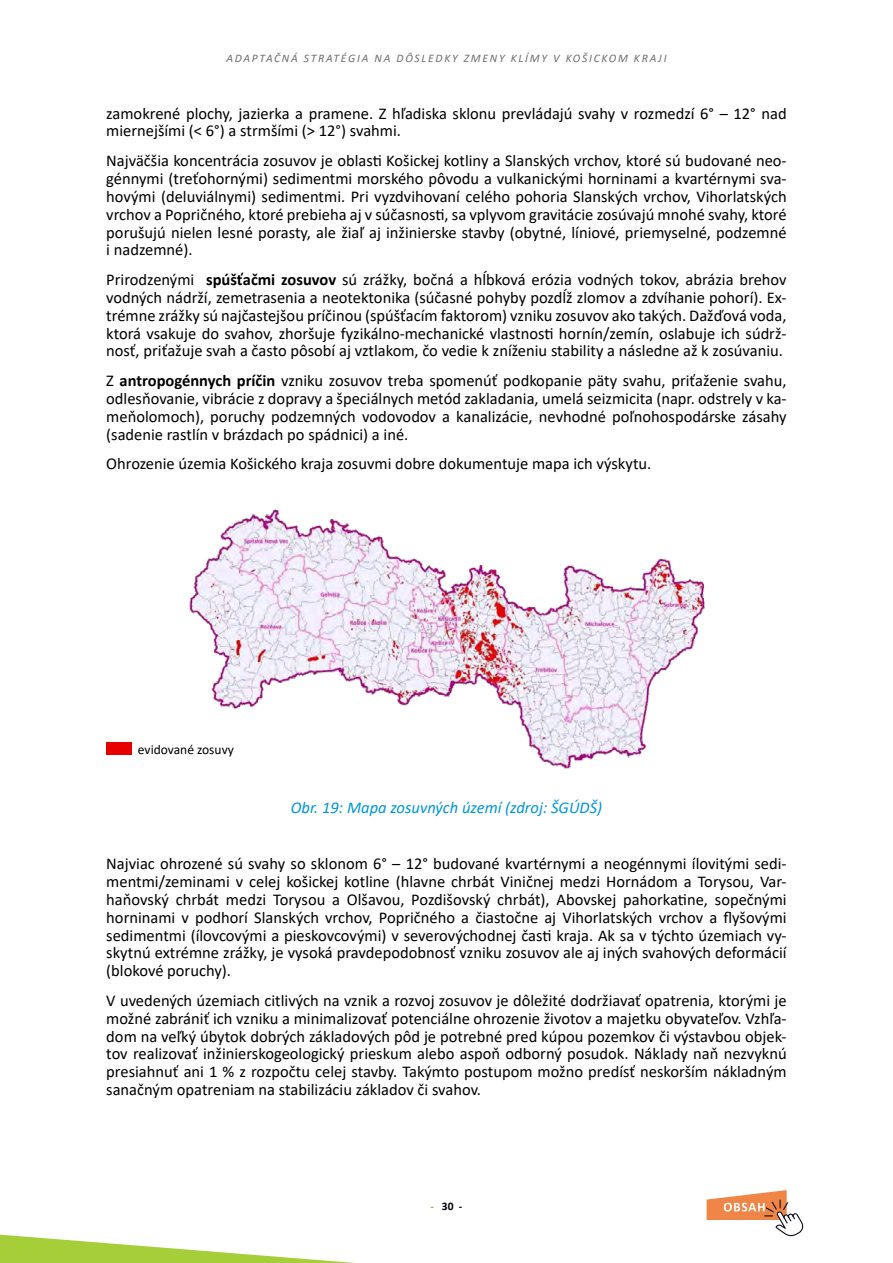
<style>
.page{position:relative;width:893px;height:1263px;background:#fff}
.page>*{position:absolute;margin:0;border:0;box-sizing:border-box;transform-origin:0 0}
.t1{font:16.5px/17.9px "Calibri";color:#000;text-align:justify}
.t2{font:italic 16.5px "Calibri";color:#0095da}
.t3{font:13.5px "Calibri";color:#000}
.t4{font:italic 11.55px "Calibri";letter-spacing:.15em;color:#6d6e71}
.t5{font:700 11.55px "Calibri";color:#000}
.s1{font-weight:700}
.s2{color:#95aa3b}
</style>
<div class="page">
<svg style="left:0;top:1234px;width:355px;height:29px"></svg>
<svg style="left:707px;top:1190px;width:97px;height:46px"></svg>
<img style="left:189px;top:509px;width:516px;height:260px">
<div style="left:106px;top:742px;width:26px;height:13px;background:#e60100"></div>
<p class="t4" style="left:226px;top:50px;width:442px">ADAPTAČNÁ STRATÉGIA NA DÔSLEDKY ZMENY KLÍMY V KOŠICKOM KRAJI</p>
<p class="t1" style="left:106px;top:104px;width:682px">zamokrené plochy, jazierka a pramene. Z hľadiska sklonu prevládajú svahy v rozmedzí 6° – 12° nad miernejšími (&lt; 6°) a strmšími (&gt; 12°) svahmi.</p>
<p class="t1" style="left:106px;top:151px;width:682px">Najväčšia koncentrácia zosuvov je oblasti Košickej kotliny a Slanských vrchov, ktoré sú budované neo&shy;génnymi (treťohornými) sedimentmi morského pôvodu a vulkanickými horninami a kvartérnymi sva&shy;hovými (deluviálnymi) sedimentmi. Pri vyzdvihovaní celého pohoria Slanských vrchov, Vihorlatských vrchov a Popričného, ktoré prebieha aj v súčasnosti, sa vplyvom gravitácie zosúvajú mnohé svahy, ktoré porušujú nielen lesné porasty, ale žiaľ aj inžinierske stavby (obytné, líniové, priemyselné, podzemné i nadzemné).</p>
<p class="t1" style="left:106px;top:270px;width:682px">Prirodzenými <span class="s1">spúšťačmi zosuvov</span> sú zrážky, bočná a hĺbková erózia vodných tokov, abrázia brehov vodných nádrží, zemetrasenia a neotektonika (súčasné pohyby pozdĺž zlomov a zdvíhanie pohorí). Ex&shy;trémne zrážky sú najčastejšou príčinou (spúšťacím faktorom) vzniku zosuvov ako takých. Dažďová voda, ktorá vsakuje do svahov, zhoršuje fyzikálno-mechanické vlastnosti hornín/zemín, oslabuje ich súdrž&shy;nosť, priťažuje svah a často pôsobí aj vztlakom, čo vedie k zníženiu stability a následne až k zosúvaniu.</p>
<p class="t1" style="left:106px;top:371px;width:682px">Z <span class="s1">antropogénnych príčin</span> vzniku zosuvov treba spomenúť podkopanie päty svahu, priťaženie svahu, odlesňovanie, vibrácie z dopravy a špeciálnych metód zakladania, umelá seizmicita (napr. odstrely v ka&shy;meňolomoch), poruchy podzemných vodovodov a kanalizácie, nevhodné poľnohospodárske zásahy (sadenie rastlín v brázdach po spádnici) a iné.</p>
<p class="t1" style="left:106px;top:455px;width:547px">Ohrozenie územia Košického kraja zosuvmi dobre dokumentuje mapa ich výskytu.</p>
<p class="t3" style="left:138px;top:740px;width:98px">evidované zosuvy</p>
<p class="t2" style="left:291px;top:796px;width:313px">Obr. 19: Mapa zosuvných území (zdroj: ŠGÚDŠ)</p>
<p class="t1" style="left:106px;top:854px;width:682px">Najviac ohrozené sú svahy so sklonom 6° – 12° budované kvartérnymi a neogénnymi ílovitými sedi&shy;mentmi/zeminami v celej košickej kotline (hlavne chrbát Viničnej medzi Hornádom a Torysou, Var&shy;haňovský chrbát medzi Torysou a Olšavou, Pozdišovský chrbát), Abovskej pahorkatine, sopečnými horninami v podhorí Slanských vrchov, Popričného a čiastočne aj Vihorlatských vrchov a flyšovými sedimentmi (ílovcovými a pieskovcovými) v severovýchodnej časti kraja. Ak sa v týchto územiach vy&shy;skytnú extrémne zrážky, je vysoká pravdepodobnosť vzniku zosuvov ale aj iných svahových deformácií (blokové poruchy).</p>
<p class="t1" style="left:106px;top:991px;width:682px">V uvedených územiach citlivých na vznik a rozvoj zosuvov je dôležité dodržiavať opatrenia, ktorými je možné zabrániť ich vzniku a minimalizovať potenciálne ohrozenie životov a majetku obyvateľov. Vzhľa&shy;dom na veľký úbytok dobrých základových pôd je potrebné pred kúpou pozemkov či výstavbou objek&shy;tov realizovať inžinierskogeologický prieskum alebo aspoň odborný posudok. Náklady naň nezvyknú presiahnuť ani 1 % z rozpočtu celej stavby. Takýmto postupom možno predísť neskorším nákladným sanačným opatreniam na stabilizáciu základov či svahov.</p>
<p class="t5" style="left:431px;top:1198px;width:33px"><span class="s2">-</span> 30 -</p>
</div>
